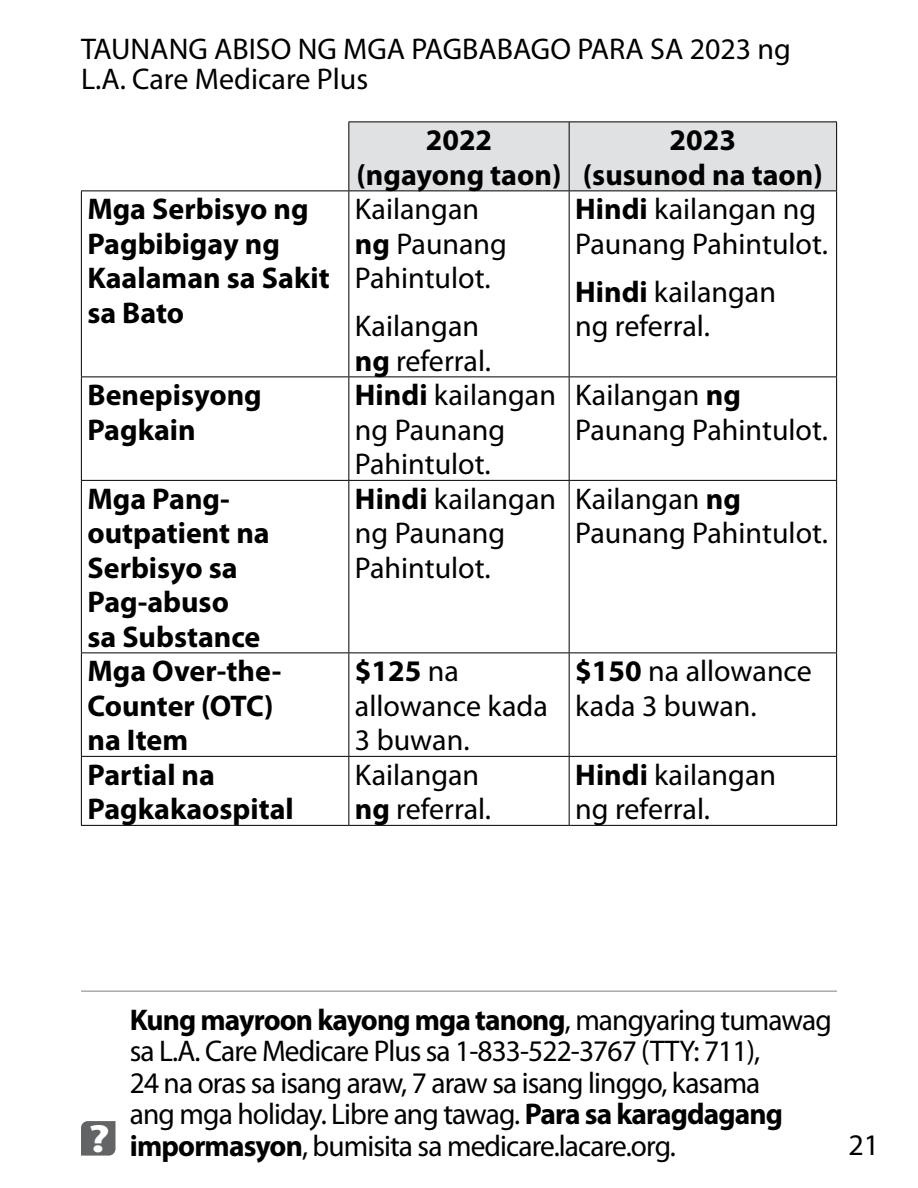
<style>
.page{position:relative;width:918px;height:1188px;background:#fff}
.page>*{position:absolute;margin:0;border:0;box-sizing:border-box;transform-origin:0 0}
.t1{font:700 39.45px "Myriad Pro";color:#fff;scale:1.25 1}
.t2{font:30px/34.5px "Myriad Pro";color:#000}
.t3{font:30px/31.5px "Myriad Pro";letter-spacing:-.03em;color:#000}
.t4{font:700 30px/34.5px "Myriad Pro";color:#000}
.s1{font-weight:700}
</style>
<div class="page">
<svg style="left:81px;top:1121px;width:35px;height:35px"></svg>
<hr style="left:81px;top:991px;width:756px;height:1px;background:#808080">
<svg style="left:82px;top:191px;width:754px;height:634px"></svg>
<div style="left:349px;top:123px;width:487px;height:67px;background:#e0e1e2"></div>
<hr style="left:81px;top:191px;width:1px;height:185px;background:#000">
<hr style="left:348px;top:191px;width:1px;height:185px;background:#000">
<hr style="left:569px;top:191px;width:1px;height:185px;background:#000">
<hr style="left:836px;top:191px;width:1px;height:185px;background:#000">
<hr style="left:81px;top:376px;width:268px;height:1px;background:#000">
<hr style="left:81px;top:377px;width:1px;height:103px;background:#000">
<hr style="left:349px;top:376px;width:220px;height:1px;background:#000">
<hr style="left:348px;top:377px;width:1px;height:103px;background:#000">
<hr style="left:569px;top:376px;width:268px;height:1px;background:#000">
<hr style="left:569px;top:377px;width:1px;height:103px;background:#000">
<hr style="left:836px;top:377px;width:1px;height:103px;background:#000">
<hr style="left:81px;top:480px;width:268px;height:1px;background:#000">
<hr style="left:81px;top:481px;width:1px;height:171px;background:#000">
<hr style="left:349px;top:480px;width:220px;height:1px;background:#000">
<hr style="left:348px;top:481px;width:1px;height:171px;background:#000">
<hr style="left:569px;top:480px;width:268px;height:1px;background:#000">
<hr style="left:569px;top:481px;width:1px;height:171px;background:#000">
<hr style="left:836px;top:481px;width:1px;height:171px;background:#000">
<hr style="left:81px;top:652px;width:268px;height:1px;background:#000">
<hr style="left:81px;top:653px;width:1px;height:103px;background:#000">
<hr style="left:349px;top:652px;width:220px;height:1px;background:#000">
<hr style="left:348px;top:653px;width:1px;height:103px;background:#000">
<hr style="left:569px;top:652px;width:268px;height:1px;background:#000">
<hr style="left:569px;top:653px;width:1px;height:103px;background:#000">
<hr style="left:836px;top:653px;width:1px;height:103px;background:#000">
<hr style="left:81px;top:756px;width:268px;height:1px;background:#000">
<hr style="left:81px;top:757px;width:1px;height:68px;background:#000">
<hr style="left:349px;top:756px;width:220px;height:1px;background:#000">
<hr style="left:348px;top:757px;width:1px;height:68px;background:#000">
<hr style="left:569px;top:756px;width:268px;height:1px;background:#000">
<hr style="left:569px;top:757px;width:1px;height:68px;background:#000">
<hr style="left:836px;top:757px;width:1px;height:68px;background:#000">
<hr style="left:81px;top:825px;width:268px;height:1px;background:#000">
<hr style="left:349px;top:825px;width:220px;height:1px;background:#000">
<hr style="left:569px;top:825px;width:268px;height:1px;background:#000">
<hr style="left:348px;top:122px;width:221px;height:1px;background:#000">
<hr style="left:348px;top:122px;width:1px;height:68px;background:#000">
<hr style="left:569px;top:122px;width:268px;height:1px;background:#000">
<hr style="left:569px;top:122px;width:1px;height:68px;background:#000">
<hr style="left:836px;top:122px;width:1px;height:68px;background:#000">
<hr style="left:81px;top:190px;width:268px;height:1px;background:#000">
<hr style="left:349px;top:190px;width:220px;height:1px;background:#000">
<hr style="left:569px;top:190px;width:268px;height:1px;background:#000">
<p class="t2" style="left:81px;top:33px;width:712px;line-height:30px">TAUNANG ABISO NG MGA PAGBABAGO PARA SA 2023 ng<br>L.A. Care Medicare Plus</p>
<p class="t4" style="left:357px;top:122px;width:206px;text-align:center">2022<br>(ngayong taon)</p>
<p class="t4" style="left:583px;top:122px;width:241px;text-align:center">2023<br>(susunod na taon)</p>
<p class="t4" style="left:87px;top:191px;width:244px">Mga Serbisyo ng<br>Pagbibigay ng<br>Kaalaman sa Sakit sa Bato</p>
<p class="t2" style="left:355px;top:192px;width:154px">Kailangan <span class="s1">ng</span> Paunang<br>Pahintulot.</p>
<p class="t2" style="left:355px;top:309px;width:138px">Kailangan <span class="s1">ng</span> referral.</p>
<p class="t2" style="left:575px;top:192px;width:254px"><span class="s1">Hindi</span> kailangan ng<br>Paunang Pahintulot.</p>
<p class="t2" style="left:575px;top:274px;width:202px"><span class="s1">Hindi</span> kailangan ng referral.</p>
<p class="t4" style="left:87px;top:377px;width:176px">Benepisyong<br>Pagkain</p>
<p class="t2" style="left:355px;top:378px;width:203px"><span class="s1">Hindi</span> kailangan ng Paunang<br>Pahintulot.</p>
<p class="t2" style="left:575px;top:378px;width:254px">Kailangan <span class="s1">ng<br></span>Paunang Pahintulot.</p>
<p class="t4" style="left:87px;top:481px;width:184px">Mga Pang&shy;outpatient na<br>Serbisyo sa<br>Pag-abuso<br>sa Substance</p>
<p class="t2" style="left:355px;top:481px;width:203px"><span class="s1">Hindi</span> kailangan ng Paunang<br>Pahintulot.</p>
<p class="t2" style="left:575px;top:481px;width:254px">Kailangan <span class="s1">ng<br></span>Paunang Pahintulot.</p>
<p class="t4" style="left:87px;top:653px;width:195px">Mga Over-the-<br>Counter (OTC) na Item</p>
<p class="t2" style="left:355px;top:654px;width:195px"><span class="s1">$125</span> na allowance kada<br>3 buwan.</p>
<p class="t2" style="left:575px;top:654px;width:238px"><span class="s1">$150</span> na allowance kada 3 buwan.</p>
<p class="t4" style="left:88px;top:757px;width:208px">Partial na<br>Pagkakaospital</p>
<p class="t2" style="left:355px;top:757px;width:138px">Kailangan <span class="s1">ng</span> referral.</p>
<p class="t2" style="left:575px;top:757px;width:202px"><span class="s1">Hindi</span> kailangan ng referral.</p>
<p class="t3" style="left:130px;top:1003px;width:703px"><span class="s1">Kung mayroon kayong mga tanong</span>, mangyaring tumawag sa L.A. Care Medicare Plus sa 1-833-522-3767 (TTY: 711),<br>24 na oras sa isang araw, 7 araw sa isang linggo, kasama<br>ang mga holiday. Libre ang tawag. <span class="s1">Para sa karagdagang impormasyon</span>, bumisita sa medicare.lacare.org.</p>
<h1 class="t1" style="left:88px;top:1113px;width:19px">?</h1>
<p class="t2" style="left:848px;top:1127px;width:32px">21</p>
</div>
